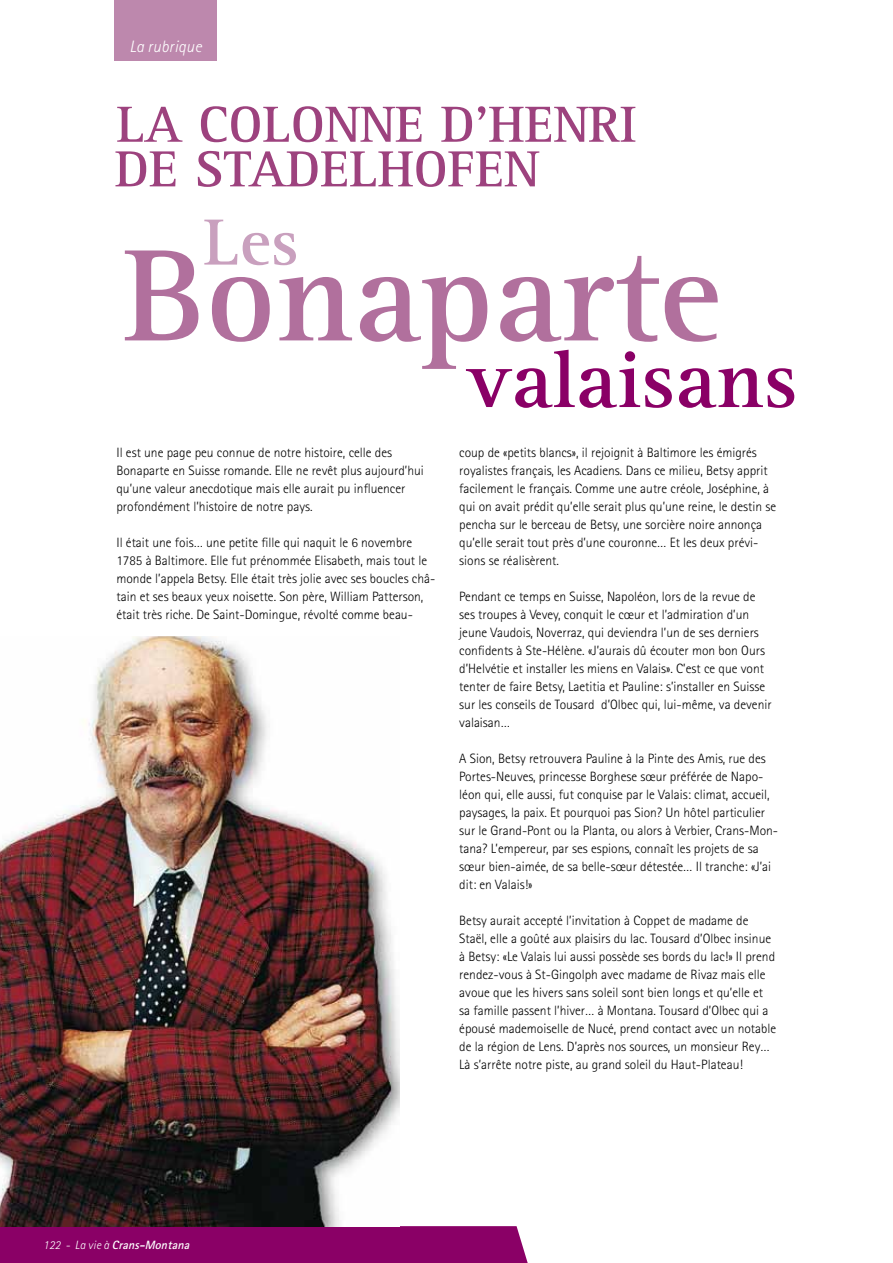
<style>
.page{position:relative;width:893px;height:1263px;background:#fff}
.page>*{position:absolute;margin:0;border:0;box-sizing:border-box;transform-origin:0 0}
.t1{font:700 135px "Rotis Serif";color:#b1709d}
.t2{font:700 82.5px "Rotis Serif";color:#8a0066}
.t3{font:700 67.5px "Rotis Serif";color:#c9a0be}
.t4{font:700 52.5px/44.7px "Rotis Serif";color:#9d427e}
.t5{font:italic 300 16.5px "Rotis Sans Serif";letter-spacing:.01em;color:#fff}
.t6{font:300 13.5px/18px "Rotis Sans Serif";color:#000}
.t7{font:italic 700 12px "Rotis Sans Serif";color:#fff}
.s1{font-weight:300}
</style>
<div class="page">
<div style="left:0;top:1226px;width:528px;height:37px;background:#8a0066"></div>
<div style="left:114px;top:0;width:103px;height:61px;background:#bd88ad"></div>
<img style="left:0;top:637px;width:400px;height:589px">
<p class="t5" style="left:129px;top:37px;width:74px">La rubrique</p>
<h3 class="t4" style="left:115px;top:103px;width:523px">La Colonne d’Henri de Stadelhofen</h3>
<h3 class="t3" style="left:203px;top:202px;width:97px">Les</h3>
<h1 class="t1" style="left:123px;top:216px;width:600px">Bonaparte</h1>
<h2 class="t2" style="left:467px;top:331px;width:332px">valaisans</h2>
<p class="t6" style="left:116px;top:443px;width:309px">Il est une page peu connue de notre histoire, celle des Bonaparte en Suisse romande. Elle ne revêt plus aujourd’hui qu’une valeur anecdotique mais elle aurait pu influencer profondément l’histoire de notre pays.</p>
<p class="t6" style="left:116px;top:533px;width:320px">Il était une fois… une petite fille qui naquit le 6 novembre 1785 à Baltimore. Elle fut prénommée Elisabeth, mais tout le monde l’appela Betsy. Elle était très jolie avec ses boucles châ&shy;tain et ses beaux yeux noisette. Son père, William Patterson, était très riche. De Saint-Domingue, révolté comme beau-</p>
<p class="t6" style="left:459px;top:443px;width:318px">coup de «petits blancs», il rejoignit à Baltimore les émigrés royalistes français, les Acadiens. Dans ce milieu, Betsy apprit facilement le français. Comme une autre créole, Joséphine, à qui on avait prédit qu’elle serait plus qu’une reine, le destin se pencha sur le berceau de Betsy, une sorcière noire annonça qu’elle serait tout près d’une couronne… Et les deux prévi&shy;sions se réalisèrent.</p>
<p class="t6" style="left:459px;top:587px;width:314px">Pendant ce temps en Suisse, Napoléon, lors de la revue de ses troupes à Vevey, conquit le cœur et l’admiration d’un jeune Vaudois, Noverraz, qui deviendra l’un de ses derniers confidents à Ste-Hélène. «J’aurais dû écouter mon bon Ours d’Helvétie et installer les miens en Valais». C’est ce que vont tenter de faire Betsy, Laetitia et Pauline: s’installer en Suisse sur les conseils de Tousard d’Olbec qui, lui-même, va devenir valaisan…</p>
<p class="t6" style="left:459px;top:749px;width:320px">A Sion, Betsy retrouvera Pauline à la Pinte des Amis, rue des Portes-Neuves, princesse Borghese sœur préférée de Napo&shy;léon qui, elle aussi, fut conquise par le Valais: climat, accueil, paysages, la paix. Et pourquoi pas Sion? Un hôtel particulier sur le Grand-Pont ou la Planta, ou alors à Verbier, Crans-Mon&shy;tana? L’empereur, par ses espions, connaît les projets de sa sœur bien-aimée, de sa belle-sœur détestée… Il tranche: «J’ai dit: en Valais!»</p>
<p class="t6" style="left:459px;top:911px;width:318px">Betsy aurait accepté l’invitation à Coppet de madame de Staël, elle a goûté aux plaisirs du lac. Tousard d’Olbec insinue à Betsy: «Le Valais lui aussi possède ses bords du lac!» Il prend rendez-vous à St-Gingolph avec madame de Rivaz mais elle avoue que les hivers sans soleil sont bien longs et qu’elle et sa famille passent l’hiver… à Montana. Tousard d’Olbec qui a épousé mademoiselle de Nucé, prend contact avec un notable de la région de Lens. D’après nos sources, un monsieur Rey… Là s’arrête notre piste, au grand soleil du Haut-Plateau!</p>
<p class="t7" style="left:43px;top:1237px;width:151px"><span class="s1">1 22 - L a vie à</span> Crans-Montana</p>
</div>
